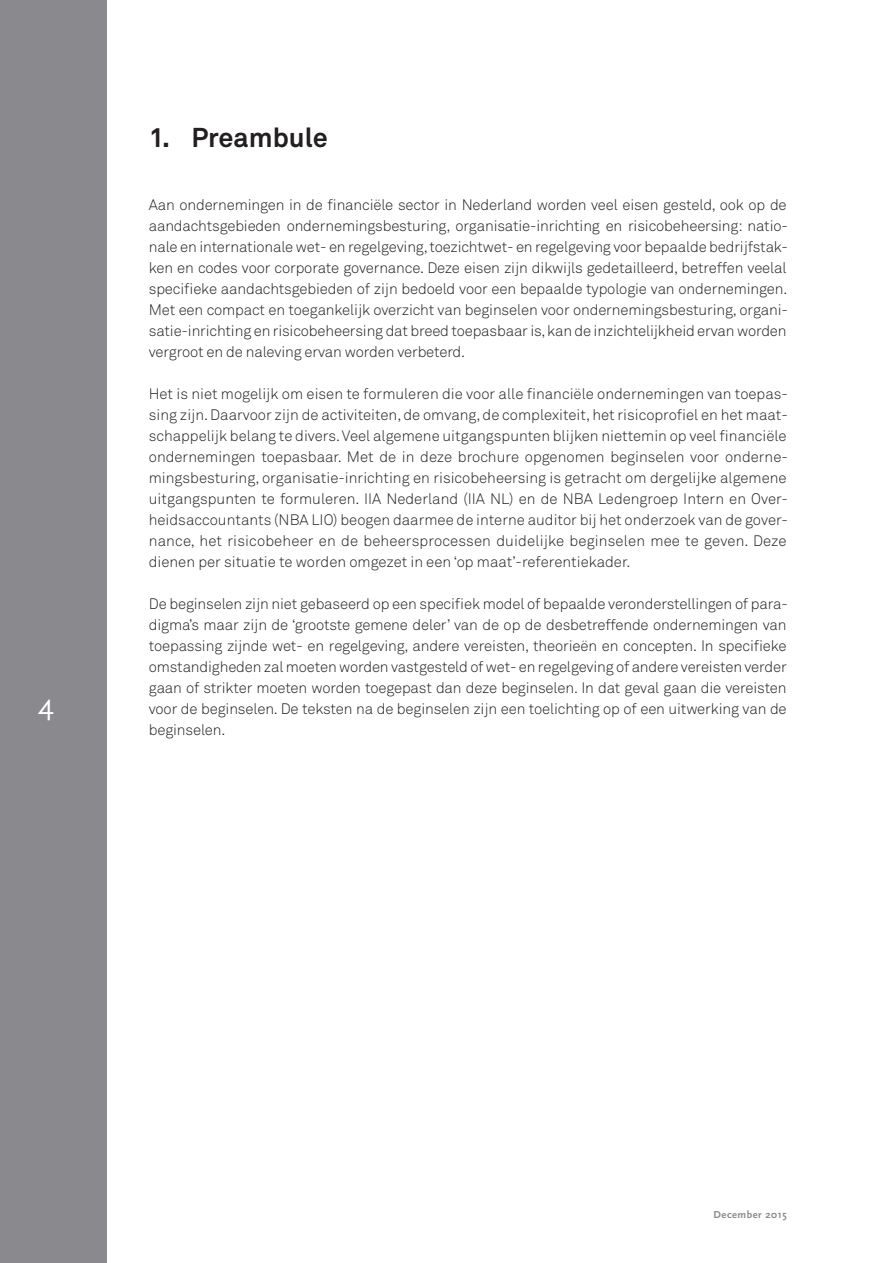
<style>
.page{position:relative;width:893px;height:1263px;background:#fff}
.page>*{position:absolute;margin:0;border:0;box-sizing:border-box;transform-origin:0 0}
.t1{font:30px "Scala Sans Caps";color:#fff}
.t2{font:700 27px "Akkurat Pro";color:#231f20}
.t3{font:300 15px/21px "Akkurat";letter-spacing:-.01em;color:#231f20;text-align:justify}
.t4{font:700 10.5px "Scala Sans";letter-spacing:.05em;color:#8a8a8e}
</style>
<div class="page">
<div style="left:0;top:0;width:106px;height:1263px;background:#8a8a8e"></div>
<h1 class="t1" style="left:38px;top:688px;width:17px">4</h1>
<h2 class="t2" style="left:149px;top:121px;width:181px">1. Preambule</h2>
<p class="t3" style="left:149px;top:194px;width:641px">Aan ondernemingen in de financiële sector in Nederland worden veel eisen gesteld, ook op de aandachtsgebieden ondernemingsbesturing, organisatie-inrichting en risicobeheersing: natio&shy;nale en internationale wet- en regelgeving, toezichtwet- en regelgeving voor bepaalde bedrijfstak&shy;ken en codes voor corporate governance. Deze eisen zijn dikwijls gedetailleerd, betreffen veelal specifieke aandachtsgebieden of zijn bedoeld voor een bepaalde typologie van ondernemingen.<br>Met een compact en toegankelijk overzicht van beginselen voor ondernemingsbesturing, organi&shy;satie-inrichting en risicobeheersing dat breed toepasbaar is, kan de inzichtelijkheid ervan worden vergroot en de naleving ervan worden verbeterd.</p>
<p class="t3" style="left:149px;top:383px;width:641px">Het is niet mogelijk om eisen te formuleren die voor alle financiële ondernemingen van toepas&shy;sing zijn. Daarvoor zijn de activiteiten, de omvang, de complexiteit, het risicoprofiel en het maat&shy;schappelijk belang te divers. Veel algemene uitgangspunten blijken niettemin op veel financiële ondernemingen toepasbaar. Met de in deze brochure opgenomen beginselen voor onderne&shy;mingsbesturing, organisatie-inrichting en risicobeheersing is getracht om dergelijke algemene uitgangspunten te formuleren. IIA Nederland (IIA NL) en de NBA Ledengroep Intern en Over&shy;heidsaccountants (NBA LIO) beogen daarmee de interne auditor bij het onderzoek van de gover&shy;nance, het risicobeheer en de beheersprocessen duidelijke beginselen mee te geven. Deze dienen per situatie te worden omgezet in een ‘op maat’-referentiekader.</p>
<p class="t3" style="left:149px;top:593px;width:641px">De beginselen zijn niet gebaseerd op een specifiek model of bepaalde veronderstellingen of para&shy;digma’s maar zijn de ‘grootste gemene deler’ van de op de desbetreffende ondernemingen van toepassing zijnde wet- en regelgeving, andere vereisten, theorieën en concepten. In specifieke omstandigheden zal moeten worden vastgesteld of wet- en regelgeving of andere vereisten verder gaan of strikter moeten worden toegepast dan deze beginselen. In dat geval gaan die vereisten voor de beginselen. De teksten na de beginselen zijn een toelichting op of een uitwerking van de beginselen.</p>
<p class="t4" style="left:714px;top:1209px;width:75px">December 2015</p>
</div>
